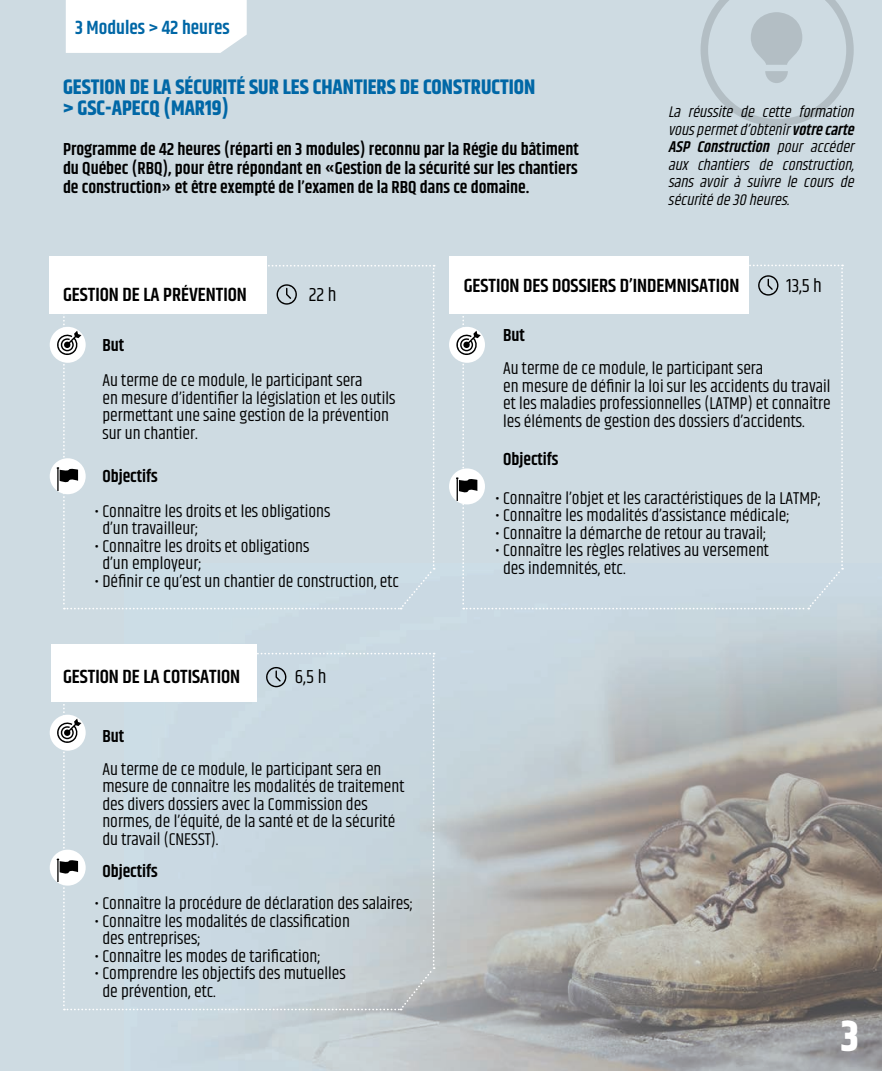
<style>
.page{position:relative;width:882px;height:1071px;background:#cedbe2}
.page>*{position:absolute;margin:0;border:0;box-sizing:border-box;transform-origin:0 0}
.t1{font:700 43.75px "Khand";color:#fff}
.t2{font:700 21px "Khand";color:#0067a6}
.t3{font:600 19.25px "Khand";color:#000}
.t4{font:600 19.25px "Khand";color:#0067a6}
.t5{font:19.25px "Khand";color:#000}
.t6{font:17.5px/17.5px "Khand";color:#000}
.t7{font:600 17.5px/19.2px "Khand";color:#000;text-align:justify}
.t8{font:italic 15.75px/17.5px "Khand";color:#000;text-align:justify}
.s1{font-weight:600}
</style>
<div class="page">
<img style="left:126px;top:568px;width:756px;height:503px">
<div style="left:51px;top:644px;width:205px;height:58px;background:#fff"></div>
<div style="left:449px;top:256px;width:299px;height:58px;background:#fff"></div>
<div style="left:50px;top:327px;width:36px;height:36px;background:#fff;border-radius:50%"></div>
<div style="left:50px;top:715px;width:36px;height:36px;background:#fff;border-radius:50%"></div>
<div style="left:449px;top:327px;width:36px;height:36px;background:#fff;border-radius:50%"></div>
<div style="left:50px;top:458px;width:36px;height:36px;background:#fff;border-radius:50%"></div>
<div style="left:50px;top:850px;width:36px;height:36px;background:#fff;border-radius:50%"></div>
<div style="left:449px;top:468px;width:36px;height:36px;background:#fff;border-radius:50%"></div>
<svg style="left:56px;top:265px;width:379px;height:344px"></svg>
<svg style="left:56px;top:653px;width:379px;height:357px"></svg>
<svg style="left:455px;top:265px;width:388px;height:344px"></svg>
<div style="left:66px;top:0;width:181px;height:53px;background:#fff"></div>
<svg style="left:701px;top:0;width:153px;height:126px"></svg>
<div style="left:50px;top:256px;width:217px;height:58px;background:#fff"></div>
<p class="t4" style="left:75px;top:14px;width:156px">3 Modules &gt; 42 heures</p>
<p class="t2" style="left:63px;top:72px;width:474px">GESTION DE LA SÉCURITÉ SUR LES CHANTIERS DE CONSTRUCTION</p>
<p class="t2" style="left:63px;top:93px;width:168px">&gt; GSC-APECQ (MAR19)</p>
<p class="t7" style="left:63px;top:140px;width:517px">Programme de 42 heures (réparti en 3 modules) reconnu par la Régie du bâtiment du Québec (RBQ), pour être répondant en «Gestion de la sécurité sur les chantiers de construction» et être exempté de l’examen de la RBQ dans ce domaine.</p>
<p class="t8" style="left:668px;top:104px;width:192px">La réussite de cette formation vouspermetd’obtenir<span class="s1">votrecarte ASP Construction</span> pour accéder aux chantiers de construction, sans avoir à suivre le cours de sécuritéde30heures.</p>
<p class="t3" style="left:63px;top:281px;width:185px">GESTION DE LA PRÉVENTION</p>
<p class="t5" style="left:309px;top:283px;width:29px">22 h</p>
<p class="t7" style="left:102px;top:337px;width:23px">But</p>
<p class="t6" style="left:102px;top:373px;width:294px">Au terme de ce module, le participant sera<br>en mesure d’identifier la législation et les outils permettant une saine gestion de la prévention sur un chantier.</p>
<p class="t7" style="left:102px;top:467px;width:57px">Objectifs</p>
<p class="t6" style="left:102px;top:503px;width:230px;text-indent:-8px">• Connaître les droits et les obligations d’un travailleur;</p>
<p class="t6" style="left:102px;top:538px;width:209px;text-indent:-8px">• Connaître les droits et obligations d’un employeur;</p>
<p class="t6" style="left:94px;top:573px;width:306px">• Définir ce qu’est un chantier de construction, etc</p>
<p class="t3" style="left:63px;top:664px;width:179px">GESTION DE LA COTISATION</p>
<p class="t5" style="left:295px;top:665px;width:33px">6,5 h</p>
<p class="t7" style="left:102px;top:727px;width:23px">But</p>
<p class="t6" style="left:102px;top:761px;width:304px">Au terme de ce module, le participant sera en mesure de connaître les modalités de traitement des divers dossiers avec la Commission des normes, de l’équité, de la santé et de la sécurité du travail (CNESST).</p>
<p class="t7" style="left:102px;top:863px;width:57px">Objectifs</p>
<p class="t6" style="left:94px;top:896px;width:320px">• Connaître la procédure de déclaration des salaires;</p>
<p class="t6" style="left:102px;top:913px;width:249px;text-indent:-8px">• Connaître les modalités de classification des entreprises;</p>
<p class="t6" style="left:94px;top:948px;width:228px">• Connaître les modes de tarification;</p>
<p class="t6" style="left:102px;top:966px;width:245px;text-indent:-8px">• Comprendre les objectifs des mutuelles de prévention, etc.</p>
<p class="t3" style="left:464px;top:273px;width:277px">GESTION DES DOSSIERS D’INDEMNISATION</p>
<p class="t5" style="left:787px;top:274px;width:37px">13,5 h</p>
<p class="t7" style="left:503px;top:326px;width:23px">But</p>
<p class="t6" style="left:503px;top:361px;width:329px">Au terme de ce module, le participant sera<br>en mesure de définir la loi sur les accidents du travail et les maladies professionnelles (LATMP) et connaître les éléments de gestion des dossiers d’accidents.</p>
<p class="t7" style="left:503px;top:451px;width:57px">Objectifs</p>
<p class="t6" style="left:495px;top:490px;width:328px">• Connaître l’objet et les caractéristiques de la LATMP;</p>
<p class="t6" style="left:495px;top:508px;width:296px">• Connaître les modalités d’assistance médicale;</p>
<p class="t6" style="left:495px;top:525px;width:273px">• Connaître la démarche de retour au travail;</p>
<p class="t6" style="left:503px;top:543px;width:267px;text-indent:-8px">• Connaître les règles relatives au versement des indemnités, etc.</p>
<p class="t1" style="left:841px;top:1005px;width:20px">3</p>
</div>
